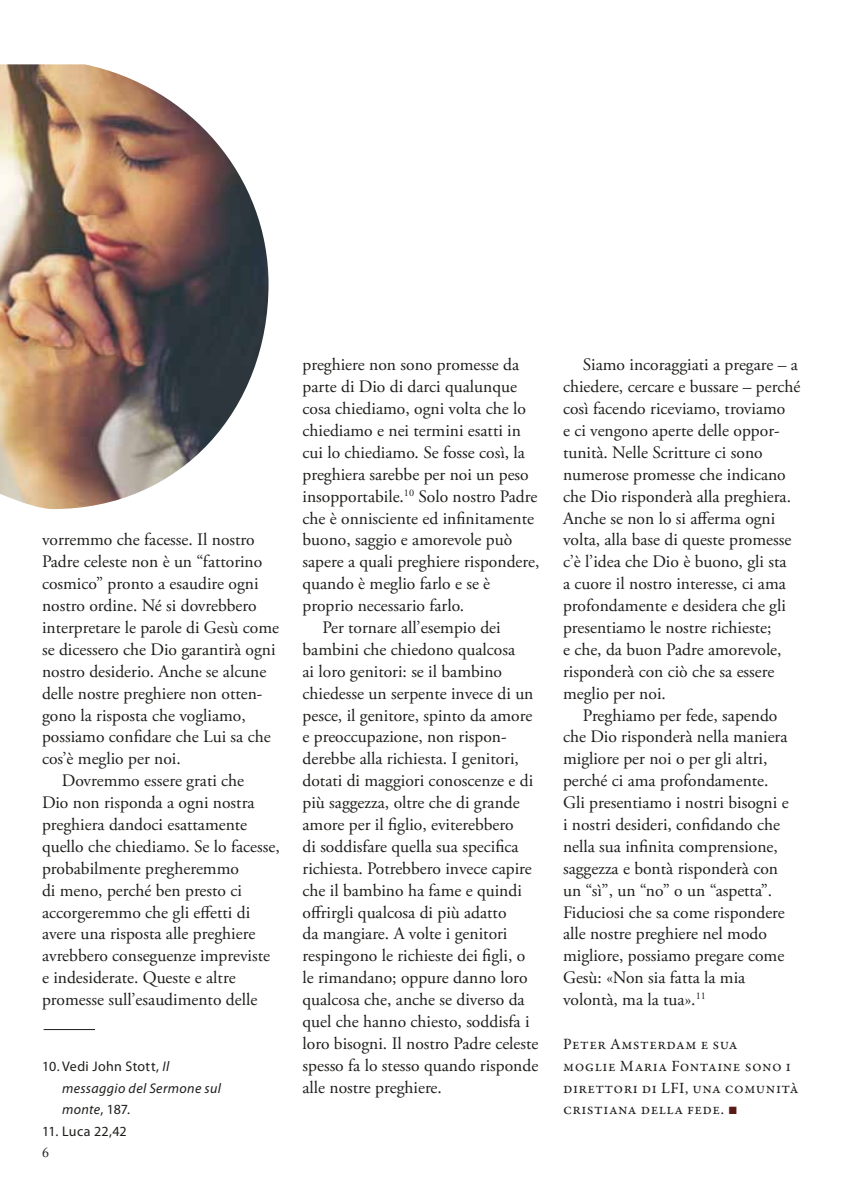
<style>
.page{position:relative;width:844px;height:1191px;background:#fff}
.page>*{position:absolute;margin:0;border:0;box-sizing:border-box;transform-origin:0 0}
.t1{font:17.5px/21.9px "Adobe Garamond Pro";color:#1d1d1b}
.t2{font:15.75px/21.9px "Garamond Premr Pro";letter-spacing:.03em;color:#1d1d1b}
.t3{font:italic 14px/21.9px "Myriad Pro";letter-spacing:.025em;color:#1d1d1b}
.t4{font:14px "Myriad Pro";letter-spacing:.02em;color:#1d1d1b}
.t5{font:14px "Adobe Caslon Pro";color:#1d1d1b}
.s1{font-style:normal}
.s2{font-family:"Arial";color:#591a16}
</style>
<div class="page">
<img style="left:0;top:64px;width:268px;height:445px">
<hr style="left:44px;top:1029px;width:51px;height:1px;background:#1d1d1b">
<p class="t1" style="left:42px;top:529px;width:214px">vorremmo che facesse. Il nostro</p>
<p class="t1" style="left:42px;top:551px;width:222px">Padre celeste non è un “fattorino</p>
<p class="t1" style="left:42px;top:573px;width:218px">cosmico” pronto a esaudire ogni</p>
<p class="t1" style="left:42px;top:595px;width:216px">nostro ordine. Né si dovrebbero</p>
<p class="t1" style="left:42px;top:617px;width:238px">interpretare le parole di Gesù come</p>
<p class="t1" style="left:42px;top:639px;width:235px">se dicessero che Dio garantirà ogni</p>
<p class="t1" style="left:42px;top:661px;width:226px">nostro desiderio. Anche se alcune</p>
<p class="t1" style="left:42px;top:683px;width:222px">delle nostre preghiere non otten-</p>
<p class="t1" style="left:42px;top:704px;width:205px">gono la risposta che vogliamo,</p>
<p class="t1" style="left:42px;top:726px;width:230px">possiamo confidare che Lui sa che</p>
<p class="t1" style="left:42px;top:748px;width:140px">cos’è meglio per noi.</p>
<p class="t1" style="left:62px;top:770px;width:184px">Dovremmo essere grati che</p>
<p class="t1" style="left:42px;top:792px;width:214px">Dio non risponda a ogni nostra</p>
<p class="t1" style="left:42px;top:814px;width:207px">preghiera dandoci esattamente</p>
<p class="t1" style="left:42px;top:836px;width:239px">quello che chiediamo. Se lo facesse,</p>
<p class="t1" style="left:42px;top:858px;width:198px">probabilmente pregheremmo</p>
<p class="t1" style="left:42px;top:879px;width:201px">di meno, perché ben presto ci</p>
<p class="t1" style="left:42px;top:901px;width:210px">accorgeremmo che gli effetti di</p>
<p class="t1" style="left:42px;top:923px;width:215px">avere una risposta alle preghiere</p>
<p class="t1" style="left:42px;top:945px;width:229px">avrebbero conseguenze impreviste</p>
<p class="t1" style="left:42px;top:967px;width:195px">e indesiderate. Queste e altre</p>
<p class="t1" style="left:42px;top:989px;width:217px">promesse sull’esaudimento delle</p>
<p class="t3" style="left:62px;top:1054px;width:160px;text-indent:-20px"><span class="s1">10. Vedi John Stott,</span> Il messaggio del Sermone sul monte<span class="s1">, 187.</span></p>
<p class="t4" style="left:42px;top:1123px;width:86px">11. Luca 22,42</p>
<p class="t5" style="left:42px;top:1144px;width:8px">6</p>
<p class="t1" style="left:302px;top:354px;width:218px">preghiere non sono promesse da</p>
<p class="t1" style="left:302px;top:376px;width:216px">parte di Dio di darci qualunque</p>
<p class="t1" style="left:302px;top:398px;width:225px">cosa chiediamo, ogni volta che lo</p>
<p class="t1" style="left:302px;top:420px;width:220px">chiediamo e nei termini esatti in</p>
<p class="t1" style="left:302px;top:442px;width:224px">cui lo chiediamo. Se fosse così, la</p>
<p class="t1" style="left:302px;top:464px;width:228px">preghiera sarebbe per noi un peso</p>
<p class="t1" style="left:302px;top:486px;width:236px">insopportabile.<sup>10</sup> Solo nostro Padre</p>
<p class="t1" style="left:302px;top:508px;width:233px">che è onnisciente ed infinitamente</p>
<p class="t1" style="left:302px;top:529px;width:211px">buono, saggio e amorevole può</p>
<p class="t1" style="left:302px;top:551px;width:238px">sapere a quali preghiere rispondere,</p>
<p class="t1" style="left:302px;top:573px;width:189px">quando è meglio farlo e se è</p>
<p class="t1" style="left:302px;top:595px;width:163px">proprio necessario farlo.</p>
<p class="t1" style="left:322px;top:617px;width:180px">Per tornare all’esempio dei</p>
<p class="t1" style="left:302px;top:639px;width:214px">bambini che chiedono qualcosa</p>
<p class="t1" style="left:302px;top:661px;width:201px">ai loro genitori: se il bambino</p>
<p class="t1" style="left:302px;top:683px;width:232px">chiedesse un serpente invece di un</p>
<p class="t1" style="left:302px;top:704px;width:231px">pesce, il genitore, spinto da amore</p>
<p class="t1" style="left:302px;top:726px;width:205px">e preoccupazione, non rispon-</p>
<p class="t1" style="left:302px;top:748px;width:218px">derebbe alla richiesta. I genitori,</p>
<p class="t1" style="left:302px;top:770px;width:232px">dotati di maggiori conoscenze e di</p>
<p class="t1" style="left:302px;top:792px;width:218px">più saggezza, oltre che di grande</p>
<p class="t1" style="left:302px;top:814px;width:212px">amore per il figlio, eviterebbero</p>
<p class="t1" style="left:302px;top:836px;width:217px">di soddisfare quella sua specifica</p>
<p class="t1" style="left:302px;top:858px;width:231px">richiesta. Potrebbero invece capire</p>
<p class="t1" style="left:302px;top:879px;width:221px">che il bambino ha fame e quindi</p>
<p class="t1" style="left:302px;top:901px;width:205px">offrirgli qualcosa di più adatto</p>
<p class="t1" style="left:302px;top:923px;width:206px">da mangiare. A volte i genitori</p>
<p class="t1" style="left:302px;top:945px;width:224px">respingono le richieste dei figli, o</p>
<p class="t1" style="left:302px;top:967px;width:226px">le rimandano; oppure danno loro</p>
<p class="t1" style="left:302px;top:989px;width:223px">qualcosa che, anche se diverso da</p>
<p class="t1" style="left:302px;top:1011px;width:228px">quel che hanno chiesto, soddisfa i</p>
<p class="t1" style="left:302px;top:1033px;width:237px">loro bisogni. Il nostro Padre celeste</p>
<p class="t1" style="left:302px;top:1054px;width:237px">spesso fa lo stesso quando risponde</p>
<p class="t1" style="left:302px;top:1076px;width:141px">alle nostre preghiere.</p>
<p class="t1" style="left:563px;top:354px;width:239px;text-indent:20px">Siamo incoraggiati a pregare – a chiedere, cercare e bussare – perché così facendo riceviamo, troviamo<br>e ci vengono aperte delle oppor&shy;tunità. Nelle Scritture ci sono numerose promesse che indicano che Dio risponderà alla preghiera.<br>Anche se non lo si afferma ogni volta, alla base di queste promesse c’è l’idea che Dio è buono, gli sta<br>a cuore il nostro interesse, ci ama profondamente e desidera che gli presentiamo le nostre richieste;<br>e che, da buon Padre amorevole, risponderà con ciò che sa essere meglio per noi.</p>
<p class="t1" style="left:563px;top:704px;width:227px;text-indent:20px">Preghiamo per fede, sapendo che Dio risponderà nella maniera migliore per noi o per gli altri, perché ci ama profondamente.<br>Gli presentiamo i nostri bisogni e i nostri desideri, confidando che nella sua infinita comprensione, saggezza e bontà risponderà con un “sì”, un “no” o un “aspetta”.<br>Fiduciosi che sa come rispondere alle nostre preghiere nel modo migliore, possiamo pregare come<br>Gesù: «Non sia fatta la mia volontà, ma la tua».<sup>11</sup></p>
<p class="t2" style="left:563px;top:1033px;width:237px">Peter Amsterdam e sua<br>moglie Maria Fontaine sono i direttori di LFI, una comunità cristiana della fede. <span class="s2">■</span></p>
</div>
